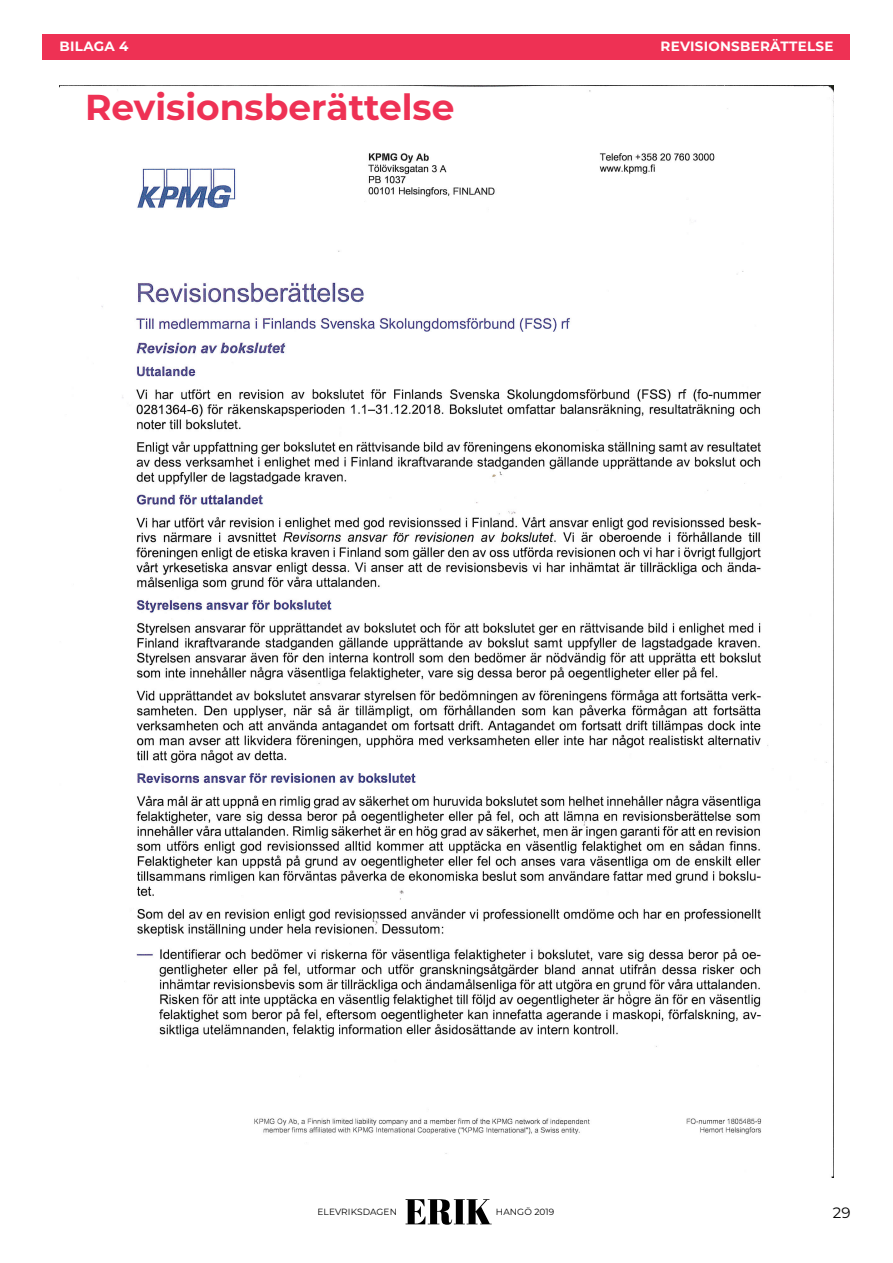
<style>
.page{position:relative;width:893px;height:1263px;background:#fff}
.page>*{position:absolute;margin:0;border:0;box-sizing:border-box;transform-origin:0 0}
.Rubrik_1{font:700 36px "Montserrat";color:#ee3154}
.t1{font:15px "Montserrat";color:#000}
.t2{font:700 13.5px "Montserrat";letter-spacing:.02em;color:#fff}
.t3{font:9px "Montserrat";letter-spacing:.01em;color:#000}
</style>
<div class="page">
<svg style="left:406px;top:1199px;width:86px;height:26px"></svg>
<div style="left:43px;top:34px;width:807px;height:26px;background:#ee3154"></div>
<img style="left:60px;top:85px;width:773px;height:1093px">
<p class="t2" style="left:60px;top:37px;width:70px">BILAGA 4</p>
<p class="t2" style="left:661px;top:37px;width:174px">REVISIONSBERÄTTELSE</p>
<p class="Rubrik_1" style="left:85px;top:81px;width:371px">Revisionsberättelse</p>
<p class="t3" style="left:318px;top:1206px;width:81px">ELEVRIKSDAGEN</p>
<p class="t3" style="left:496px;top:1206px;width:60px">HANGÖ 2019</p>
<p class="t1" style="left:833px;top:1202px;width:19px">29</p>
</div>
